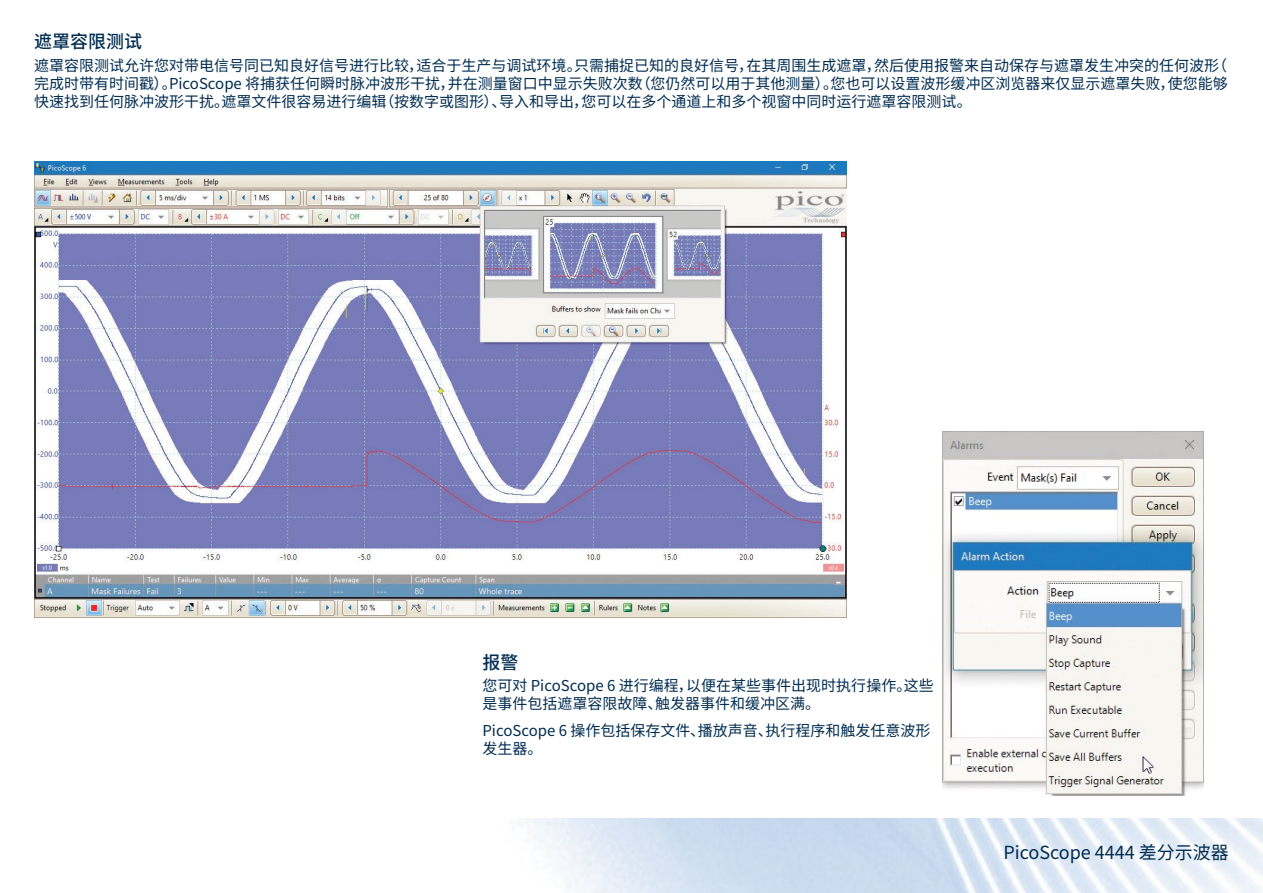
<style>
.page{position:relative;width:1263px;height:893px;background:#fff}
.page>*{position:absolute;margin:0;border:0;box-sizing:border-box;transform-origin:0 0}
.t1{font:18px "Noto Sans CJ Ksc";color:#002c50}
.t2{font:500 18px "Noto Sans CJ Ksc";color:#002c50}
.t3{font:15px/18px "Noto Sans CJ Ksc";color:#002c50}
</style>
<div class="page">
<img style="left:528px;top:819px;width:735px;height:74px">
<img style="left:35px;top:162px;width:811px;height:456px">
<img style="left:943px;top:432px;width:261px;height:363px">
<p class="t2" style="left:34px;top:32px;width:109px">遮罩容限测试</p>
<p class="t3" style="left:34px;top:56px;width:1195px;text-align:justify">遮罩容限测试允许您对带电信号同已知良好信号进行比较，适合于生产与调试环境。只需捕捉已知的良好信号，在其周围生成遮罩，然后使用报警来自动保存与遮罩发生冲突的任何波形（完成时带有时间戳）。PicoScope 将捕获任何瞬时脉冲波形干扰，并在测量窗口中显示失败次数（您仍然可以用于其他测量）。您也可以设置波形缓冲区浏览器来仅显示遮罩失败，使您能够快速找到任何脉冲波形干扰。遮罩文件很容易进行编辑（按数字或图形）、导入和导出，您可以在多个通道上和多个视窗中同时运行遮罩容限测试。</p>
<p class="t2" style="left:482px;top:652px;width:37px">报警</p>
<p class="t3" style="left:482px;top:677px;width:453px">您可对 PicoScope 6 进行编程，以便在某些事件出现时执行操作。这些是事件包括遮罩容限故障、触发器事件和缓冲区满。</p>
<p class="t3" style="left:482px;top:721px;width:449px">PicoScope 6 操作包括保存文件、播放声音、执行程序和触发任意波形发生器。</p>
<p class="t1" style="left:1003px;top:842px;width:227px">PicoScope 4444 差分示波器</p>
</div>
